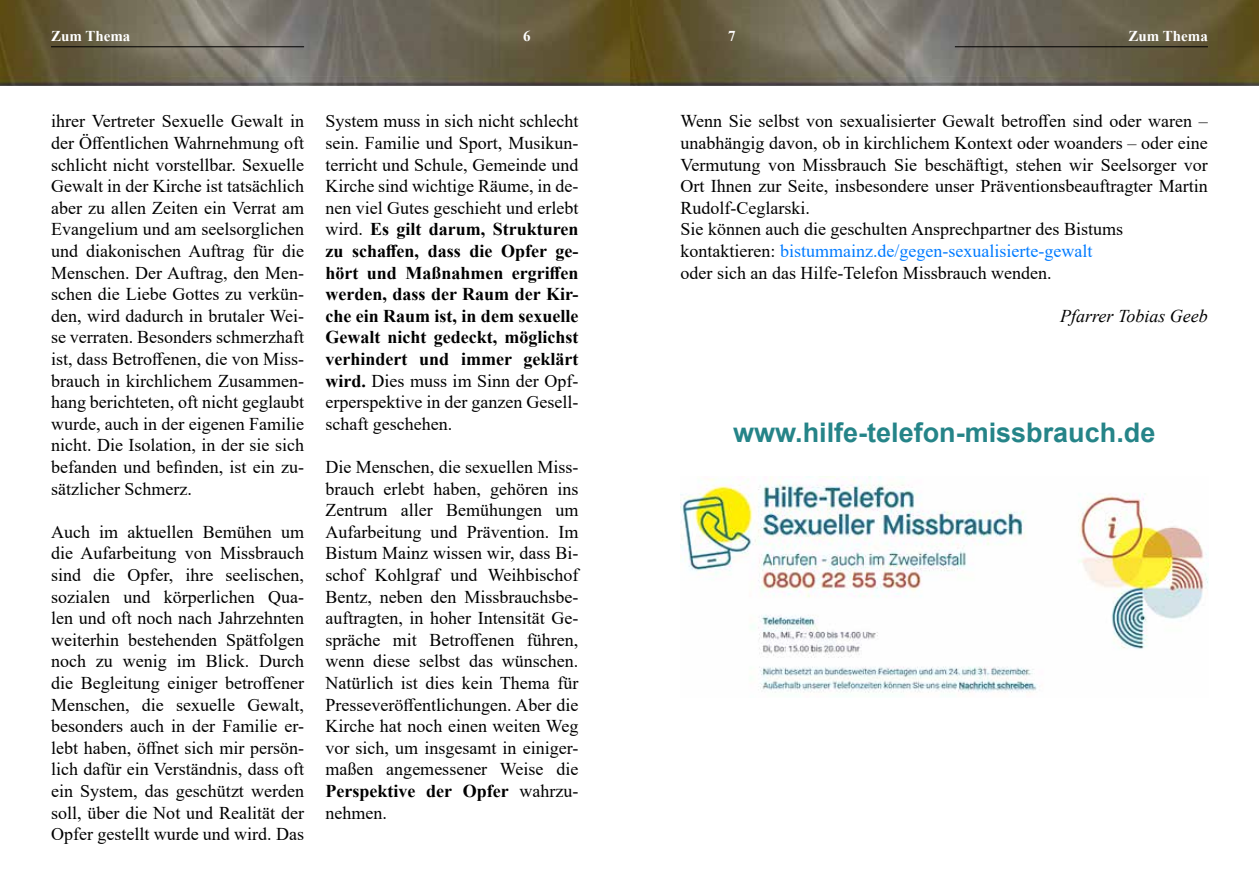
<style>
.page{position:relative;width:1259px;height:893px;background:#fff}
.page>*{position:absolute;margin:0;border:0;box-sizing:border-box;transform-origin:0 0}
.t1{font:700 27px "Arial";color:#258488}
.t2{font:18px/21.6px "Times New Roman";color:#000;text-align:justify}
.t3{font:italic 18px "Times New Roman";color:#000}
.t4{font:700 15px "Times New Roman";color:#fff}
.s1{font-weight:700}
.s2{color:#007bff}
</style>
<div class="page">
<img style="left:0;top:0;width:1259px;height:85px">
<hr style="left:51px;top:46px;width:253px;height:1px;background:#000">
<hr style="left:955px;top:46px;width:253px;height:1px;background:#000">
<img style="left:680px;top:476px;width:528px;height:217px">
<p class="t4" style="left:51px;top:25px;width:81px">Zum Thema</p>
<p class="t4" style="left:523px;top:25px;width:9px">6</p>
<p class="t2" style="left:51px;top:110px;width:255px">ihrer Vertreter Sexuelle Gewalt in der Öffentlichen Wahrnehmung oft schlicht nicht vorstellbar. Sexuelle Gewalt in der Kirche ist tatsächlich aber zu allen Zeiten ein Verrat am Evangelium und am seelsorglichen und diakonischen Auftrag für die Menschen. Der Auftrag, den Men&shy;schen die Liebe Gottes zu verkün&shy;den, wird dadurch in brutaler Wei&shy;se verraten. Besonders schmerzhaft ist, dass Betroffenen, die von Miss&shy;brauch in kirchlichem Zusammen&shy;hang berichteten, oft nicht geglaubt wurde, auch in der eigenen Familie nicht. Die Isolation, in der sie sich befanden und befinden, ist ein zu&shy;sätzlicher Schmerz.</p>
<p class="t2" style="left:51px;top:520px;width:255px">Auch im aktuellen Bemühen um die Aufarbeitung von Missbrauch sind die Opfer, ihre seelischen, sozialen und körperlichen Qua&shy;len und oft noch nach Jahrzehnten weiterhin bestehenden Spätfolgen noch zu wenig im Blick. Durch die Begleitung einiger betroffener Menschen, die sexuelle Gewalt, besonders auch in der Familie er&shy;lebt haben, öffnet sich mir persön&shy;lich dafür ein Verständnis, dass oft ein System, das geschützt werden soll, über die Not und Realität der Opfer gestellt wurde und wird. Das</p>
<p class="t2" style="left:325px;top:110px;width:255px">System muss in sich nicht schlecht sein. Familie und Sport, Musikun&shy;terricht und Schule, Gemeinde und Kirche sind wichtige Räume, in de&shy;nen viel Gutes geschieht und erlebt wird. <span class="s1">Es gilt darum, Strukturen zu schaffen, dass die Opfer ge&shy;hört und Maßnahmen ergriffen werden, dass der Raum der Kir&shy;che ein Raum ist, in dem sexuelle Gewalt nicht gedeckt, möglichst verhindert und immer geklärt wird.</span> Dies muss im Sinn der Opf&shy;erperspektive in der ganzen Gesell&shy;schaft geschehen.</p>
<p class="t2" style="left:325px;top:455px;width:255px">Die Menschen, die sexuellen Miss&shy;brauch erlebt haben, gehören ins Zentrum aller Bemühungen um Aufarbeitung und Prävention. Im Bistum Mainz wissen wir, dass Bi&shy;schof Kohlgraf und Weihbischof Bentz, neben den Missbrauchsbe&shy;auftragten, in hoher Intensität Ge&shy;spräche mit Betroffenen führen, wenn diese selbst das wünschen.<br>Natürlich ist dies kein Thema für Presseveröffentlichungen. Aber die Kirche hat noch einen weiten Weg vor sich, um insgesamt in einiger&shy;maßen angemessener Weise die <span class="s1">Perspektive der Opfer</span> wahrzu&shy;nehmen.</p>
<p class="t4" style="left:728px;top:25px;width:9px">7</p>
<p class="t4" style="left:1128px;top:25px;width:81px">Zum Thema</p>
<p class="t2" style="left:680px;top:110px;width:529px;text-align:left">Wenn Sie selbst von sexualisierter Gewalt betroffen sind oder waren – unabhängig davon, ob in kirchlichem Kontext oder woanders – oder eine Vermutung von Missbrauch Sie beschäftigt, stehen wir Seelsorger vor Ort Ihnen zur Seite, insbesondere unser Präventionsbeauftragter Martin Rudolf-Ceglarski.<br>Sie können auch die geschulten Ansprechpartner des Bistums kontaktieren: <span class="s2">bistummainz.de/gegen-sexualisierte-gewalt<br></span>oder sich an das Hilfe-Telefon Missbrauch wenden.</p>
<p class="t3" style="left:1060px;top:303px;width:149px">Pfarrer Tobias Geeb</p>
<h1 class="t1" style="left:733px;top:414px;width:424px">www.hilfe-telefon-missbrauch.de</h1>
</div>
